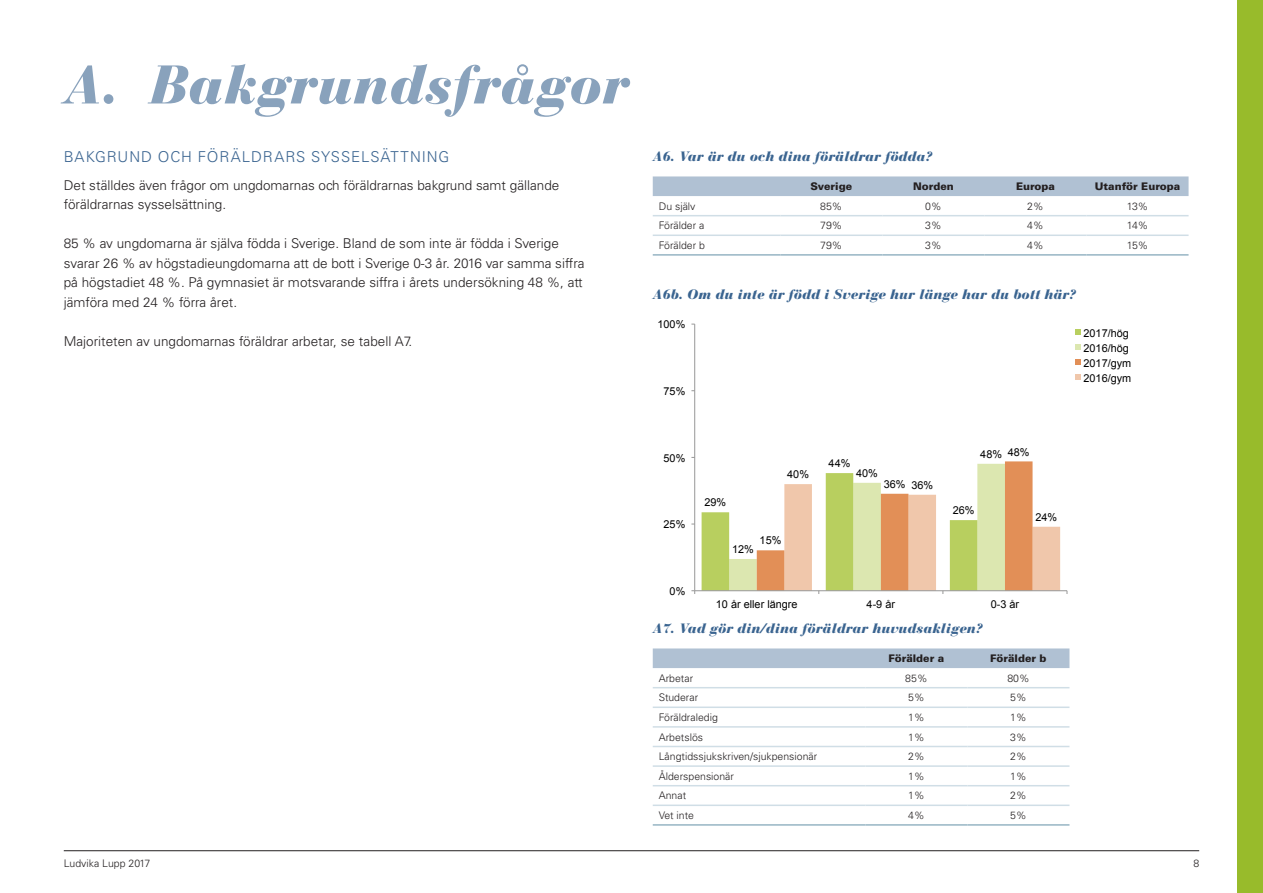
<style>
.page{position:relative;width:1263px;height:893px;background:#fff}
.page>*{position:absolute;margin:0;border:0;box-sizing:border-box;transform-origin:0 0}
.kapitelrubrik_ej_ToC{font:italic 900 54px "Bauer Bodoni Std";color:#89a2bc}
.underrubrik{font:300 15px "Univers LT Std";letter-spacing:.06em;color:#3a6490}
.brödtext{font:300 13.5px/19.5px "Univers LT Std";color:#231f20}
.figur_tabell{font:italic 900 13.5px "Bauer Bodoni Std";color:#3a6490}
.t1{font:10.95px/15px "Arial";color:#000}
.Tabelltext_V{font:300 10.5px "Univers LT Std";color:#231f20}
.Tabelltext_C{font:300 10.5px "Univers LT Std";color:#231f20}
.Tabellrubrik_C{font:900 10.5px "Univers LT Std";color:#231f20}
</style>
<div class="page">
<hr style="left:64px;top:850px;width:1135px;height:1px;background:#231f20">
<div style="left:1237px;top:0;width:26px;height:893px;background:#98bb2b"></div>
<div style="left:653px;top:176px;width:535px;height:20px;background:#b0c1d3"></div>
<hr style="left:653px;top:215px;width:127px;height:1px;background:#d0dee6">
<hr style="left:653px;top:235px;width:127px;height:1px;background:#d0dee6">
<hr style="left:653px;top:254px;width:127px;height:2px;background:#97b5c4">
<hr style="left:780px;top:254px;width:102px;height:2px;background:#97b5c4">
<hr style="left:882px;top:254px;width:102px;height:2px;background:#97b5c4">
<hr style="left:984px;top:254px;width:102px;height:2px;background:#97b5c4">
<hr style="left:1086px;top:254px;width:102px;height:2px;background:#97b5c4">
<hr style="left:780px;top:215px;width:102px;height:1px;background:#d0dee6">
<hr style="left:882px;top:215px;width:102px;height:1px;background:#d0dee6">
<hr style="left:984px;top:215px;width:102px;height:1px;background:#d0dee6">
<hr style="left:1086px;top:215px;width:102px;height:1px;background:#d0dee6">
<hr style="left:780px;top:235px;width:102px;height:1px;background:#d0dee6">
<hr style="left:882px;top:235px;width:102px;height:1px;background:#d0dee6">
<hr style="left:984px;top:235px;width:102px;height:1px;background:#d0dee6">
<hr style="left:1086px;top:235px;width:102px;height:1px;background:#d0dee6">
<hr style="left:694px;top:324px;width:1px;height:267px;background:#979797">
<hr style="left:695px;top:590px;width:372px;height:1px;background:#979797">
<svg style="left:701px;top:461px;width:359px;height:133px"></svg>
<svg style="left:1076px;top:330px;width:5px;height:5px"></svg>
<svg style="left:1076px;top:345px;width:5px;height:5px"></svg>
<svg style="left:1076px;top:360px;width:5px;height:5px"></svg>
<svg style="left:1076px;top:375px;width:5px;height:5px"></svg>
<div style="left:653px;top:648px;width:416px;height:20px;background:#b0c1d3"></div>
<hr style="left:653px;top:687px;width:212px;height:1px;background:#d0dee6">
<hr style="left:653px;top:706px;width:212px;height:2px;background:#d0dee6">
<hr style="left:653px;top:726px;width:212px;height:2px;background:#d0dee6">
<hr style="left:653px;top:746px;width:212px;height:1px;background:#d0dee6">
<hr style="left:653px;top:765px;width:212px;height:2px;background:#d0dee6">
<hr style="left:653px;top:804px;width:212px;height:2px;background:#d0dee6">
<hr style="left:653px;top:824px;width:212px;height:2px;background:#97b5c4">
<hr style="left:865px;top:726px;width:102px;height:2px;background:#d0dee6">
<hr style="left:967px;top:726px;width:102px;height:2px;background:#d0dee6">
<hr style="left:865px;top:746px;width:102px;height:1px;background:#d0dee6">
<hr style="left:967px;top:746px;width:102px;height:1px;background:#d0dee6">
<hr style="left:865px;top:765px;width:102px;height:2px;background:#d0dee6">
<hr style="left:967px;top:765px;width:102px;height:2px;background:#d0dee6">
<hr style="left:865px;top:804px;width:102px;height:2px;background:#d0dee6">
<hr style="left:967px;top:804px;width:102px;height:2px;background:#d0dee6">
<hr style="left:865px;top:824px;width:102px;height:2px;background:#97b5c4">
<hr style="left:967px;top:824px;width:102px;height:2px;background:#97b5c4">
<hr style="left:865px;top:687px;width:102px;height:1px;background:#d0dee6">
<hr style="left:967px;top:687px;width:102px;height:1px;background:#d0dee6">
<hr style="left:865px;top:706px;width:102px;height:2px;background:#d0dee6">
<hr style="left:967px;top:706px;width:102px;height:2px;background:#d0dee6">
<hr style="left:653px;top:785px;width:212px;height:1px;background:#d0dee6">
<hr style="left:865px;top:785px;width:102px;height:1px;background:#d0dee6">
<hr style="left:967px;top:785px;width:102px;height:1px;background:#d0dee6">
<p class="kapitelrubrik_ej_ToC" style="left:64px;top:52px;width:567px">A. Bakgrundsfrågor</p>
<p class="underrubrik" style="left:64px;top:147px;width:387px">BAKGRUND OCH FÖRÄLDRARS SYSSELSÄTTNING</p>
<p class="brödtext" style="left:64px;top:175px;width:497px">Det ställdes även frågor om ungdomarnas och föräldrarnas bakgrund samt gällande föräldrarnas sysselsättning.</p>
<p class="brödtext" style="left:64px;top:234px;width:522px">85 % av ungdomarna är själva födda i Sverige. Bland de som inte är födda i Sverige svarar 26 % av högstadieungdomarna att de bott i Sverige 0-3 år. 2016 var samma siffra på högstadiet 48 %. På gymnasiet är motsvarande siffra i årets undersökning 48 %, att jämföra med 24 % förra året.</p>
<p class="brödtext" style="left:64px;top:331px;width:349px">Majoriteten av ungdomarnas föräldrar arbetar, se tabell A7.</p>
<p class="figur_tabell" style="left:653px;top:148px;width:282px">A6. Var är du och dina föräldrar födda?</p>
<p class="Tabellrubrik_C" style="left:810px;top:180px;width:43px">Sverige</p>
<p class="Tabellrubrik_C" style="left:913px;top:180px;width:42px">Norden</p>
<p class="Tabellrubrik_C" style="left:1016px;top:180px;width:40px">Europa</p>
<p class="Tabellrubrik_C" style="left:1095px;top:180px;width:87px">Utanför Europa</p>
<p class="Tabelltext_V" style="left:659px;top:200px;width:38px">Du själv</p>
<p class="Tabelltext_C" style="left:820px;top:200px;width:24px">85%</p>
<p class="Tabelltext_C" style="left:925px;top:200px;width:18px">0%</p>
<p class="Tabelltext_C" style="left:1027px;top:200px;width:18px">2%</p>
<p class="Tabelltext_C" style="left:1127px;top:200px;width:23px">13%</p>
<p class="Tabelltext_V" style="left:659px;top:219px;width:47px">Förälder a</p>
<p class="Tabelltext_C" style="left:820px;top:219px;width:24px">79%</p>
<p class="Tabelltext_C" style="left:925px;top:219px;width:18px">3%</p>
<p class="Tabelltext_C" style="left:1027px;top:219px;width:18px">4%</p>
<p class="Tabelltext_C" style="left:1127px;top:219px;width:23px">14%</p>
<p class="Tabelltext_V" style="left:659px;top:239px;width:48px">Förälder b</p>
<p class="Tabelltext_C" style="left:820px;top:239px;width:24px">79%</p>
<p class="Tabelltext_C" style="left:925px;top:239px;width:18px">3%</p>
<p class="Tabelltext_C" style="left:1027px;top:239px;width:18px">4%</p>
<p class="Tabelltext_C" style="left:1127px;top:239px;width:23px">15%</p>
<p class="figur_tabell" style="left:653px;top:286px;width:425px">A6b. Om du inte är född i Sverige hur länge har du bott här?</p>
<p class="t1" style="left:657px;top:317px;width:29px">100%</p>
<p class="t1" style="left:663px;top:384px;width:23px">75%</p>
<p class="t1" style="left:663px;top:450px;width:23px">50%</p>
<p class="t1" style="left:663px;top:517px;width:23px">25%</p>
<p class="t1" style="left:670px;top:584px;width:17px">0%</p>
<p class="t1" style="left:704px;top:495px;width:23px">29%</p>
<p class="t1" style="left:787px;top:467px;width:23px">40%</p>
<p class="t1" style="left:760px;top:533px;width:23px">15%</p>
<p class="t1" style="left:732px;top:542px;width:23px">12%</p>
<p class="t1" style="left:829px;top:456px;width:23px">44%</p>
<p class="t1" style="left:856px;top:466px;width:23px">40%</p>
<p class="t1" style="left:884px;top:477px;width:23px">36%</p>
<p class="t1" style="left:911px;top:478px;width:23px">36%</p>
<p class="t1" style="left:1008px;top:444px;width:23px">48%</p>
<p class="t1" style="left:980px;top:447px;width:23px">48%</p>
<p class="t1" style="left:953px;top:503px;width:23px">26%</p>
<p class="t1" style="left:1035px;top:510px;width:23px">24%</p>
<p class="t1" style="left:716px;top:597px;width:83px">10 år eller längre</p>
<p class="t1" style="left:867px;top:597px;width:30px">4-9 år</p>
<p class="t1" style="left:991px;top:597px;width:30px">0-3 år</p>
<p class="figur_tabell" style="left:653px;top:620px;width:332px">A7. Vad gör din/dina föräldrar huvudsakligen?</p>
<p class="Tabellrubrik_C" style="left:888px;top:652px;width:57px">Förälder a</p>
<p class="Tabellrubrik_C" style="left:990px;top:652px;width:58px">Förälder b</p>
<p class="Tabelltext_V" style="left:659px;top:672px;width:36px">Arbetar</p>
<p class="Tabelltext_C" style="left:905px;top:672px;width:24px">85%</p>
<p class="Tabelltext_C" style="left:1007px;top:672px;width:24px">80%</p>
<p class="Tabelltext_V" style="left:659px;top:691px;width:41px">Studerar</p>
<p class="Tabelltext_C" style="left:908px;top:691px;width:18px">5%</p>
<p class="Tabelltext_C" style="left:1010px;top:691px;width:18px">5%</p>
<p class="Tabelltext_V" style="left:659px;top:711px;width:61px">Föräldraledig</p>
<p class="Tabelltext_C" style="left:908px;top:711px;width:18px">1%</p>
<p class="Tabelltext_C" style="left:1010px;top:711px;width:18px">1%</p>
<p class="Tabelltext_V" style="left:659px;top:730px;width:46px">Arbetslös</p>
<p class="Tabelltext_C" style="left:908px;top:730px;width:18px">1%</p>
<p class="Tabelltext_C" style="left:1010px;top:730px;width:18px">3%</p>
<p class="Tabelltext_V" style="left:659px;top:750px;width:160px">Långtidssjukskriven/sjukpensionär</p>
<p class="Tabelltext_C" style="left:908px;top:750px;width:18px">2%</p>
<p class="Tabelltext_C" style="left:1010px;top:750px;width:18px">2%</p>
<p class="Tabelltext_V" style="left:659px;top:770px;width:77px">Ålderspensionär</p>
<p class="Tabelltext_C" style="left:908px;top:770px;width:18px">1%</p>
<p class="Tabelltext_C" style="left:1010px;top:770px;width:18px">1%</p>
<p class="Tabelltext_V" style="left:659px;top:789px;width:29px">Annat</p>
<p class="Tabelltext_C" style="left:908px;top:789px;width:18px">1%</p>
<p class="Tabelltext_C" style="left:1010px;top:789px;width:18px">2%</p>
<p class="Tabelltext_V" style="left:659px;top:809px;width:37px">Vet inte</p>
<p class="Tabelltext_C" style="left:908px;top:809px;width:18px">4%</p>
<p class="Tabelltext_C" style="left:1010px;top:809px;width:18px">5%</p>
<p class="t1" style="left:1083px;top:326px;width:49px">2017/hög<br>2016/hög<br>2017/gym<br>2016/gym</p>
<p class="Tabelltext_V" style="left:64px;top:857px;width:88px">Ludvika Lupp 2017</p>
<p class="Tabelltext_V" style="left:1193px;top:857px;width:7px">8</p>
</div>
